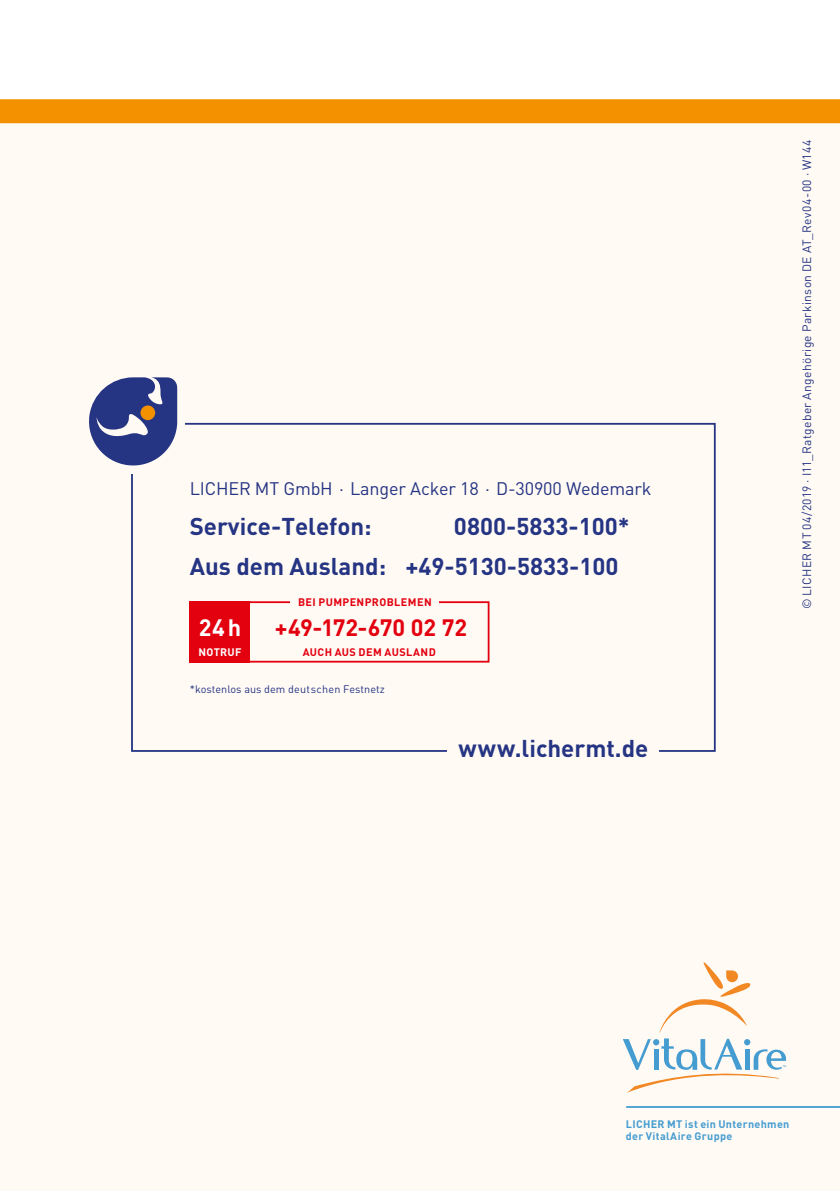
<style>
.page{position:relative;width:840px;height:1191px;background:#fff}
.page>*{position:absolute;margin:0;border:0;box-sizing:border-box;transform-origin:0 0}
.t1{font:700 24px/40px "DINOT";color:#253483}
.t2{font:700 23.4px "DINOT";letter-spacing:.005em;color:#e3000f}
.t3{font:700 23.4px "DINOT";color:#fff}
.t4{font:18px "DINOT";letter-spacing:-.01em;color:#253483}
.t5{font:12px "DINOT";letter-spacing:.03em;color:#253483}
.t6{font:700 10.8px/12px "DINOT";letter-spacing:.03em;color:#459cd0}
.t7{font:700 10.8px "DINOT";letter-spacing:.035em;color:#e3000f}
.t8{font:10.8px "DINOT";color:#253483}
.t9{font:700 10.8px "DINOT";letter-spacing:.03em;color:#fff}
</style>
<div class="page">
<div style="left:0;top:108px;width:839px;height:1083px;background:#fffaf4"></div>
<div style="left:131px;top:423px;width:584px;height:329px;border:2px solid #253483"></div>
<div style="left:85px;top:371px;width:100px;height:102px;background:#fffaf4"></div>
<svg style="left:89px;top:377px;width:88px;height:89px"></svg>
<div style="left:140px;top:405px;width:15px;height:15px;background:#f39100;border-radius:50%"></div>
<div style="left:447px;top:730px;width:212px;height:35px;background:#fffaf4"></div>
<div style="left:248px;top:601px;width:241px;height:61px;border:2px solid #e3000f"></div>
<div style="left:189px;top:601px;width:61px;height:61px;background:#e3000f"></div>
<div style="left:290px;top:595px;width:149px;height:13px;background:#fffaf4"></div>
<div style="left:0;top:99px;width:839px;height:24px;background:#f39100"></div>
<svg style="left:623px;top:962px;width:162px;height:131px"></svg>
<hr style="left:625px;top:1106px;width:214px;height:1px;background:#459cd0">
<p class="t4" style="left:189px;top:477px;width:463px">LICHER MT GmbH · Langer Acker 18 · D-30900 Wedemark</p>
<p class="t1" style="left:189px;top:506px;width:183px">Service-Telefon:</p>
<p class="t1" style="left:189px;top:506px;width:441px;text-indent:264px">0800-5833-100*<br>Aus dem Ausland: +49-5130-5833-100</p>
<p class="t7" style="left:298px;top:595px;width:135px">BEI PUMPENPROBLEMEN</p>
<p class="t3" style="left:199px;top:612px;width:44px">24h</p>
<p class="t9" style="left:198px;top:644px;width:45px">NOTRUF</p>
<p class="t7" style="left:302px;top:644px;width:135px">AUCH AUS DEM AUSLAND</p>
<p class="t2" style="left:275px;top:612px;width:194px">+49-172-670 02 72</p>
<p class="t8" style="left:189px;top:682px;width:196px">*kostenlos aus dem deutschen Festnetz</p>
<p class="t1" style="left:458px;top:727px;width:191px">www.lichermt.de</p>
<p class="t5" style="left:798px;top:609px;width:471px;rotate:-90deg">© LICHER MT 04/2019 · I11_Ratgeber Angehörige Parkinson DE AT_Rev04-00 · W144</p>
<p class="t6" style="left:625px;top:1117px;width:165px">LICHER MT ist ein Unternehmen der VitalAire Gruppe</p>
</div>
